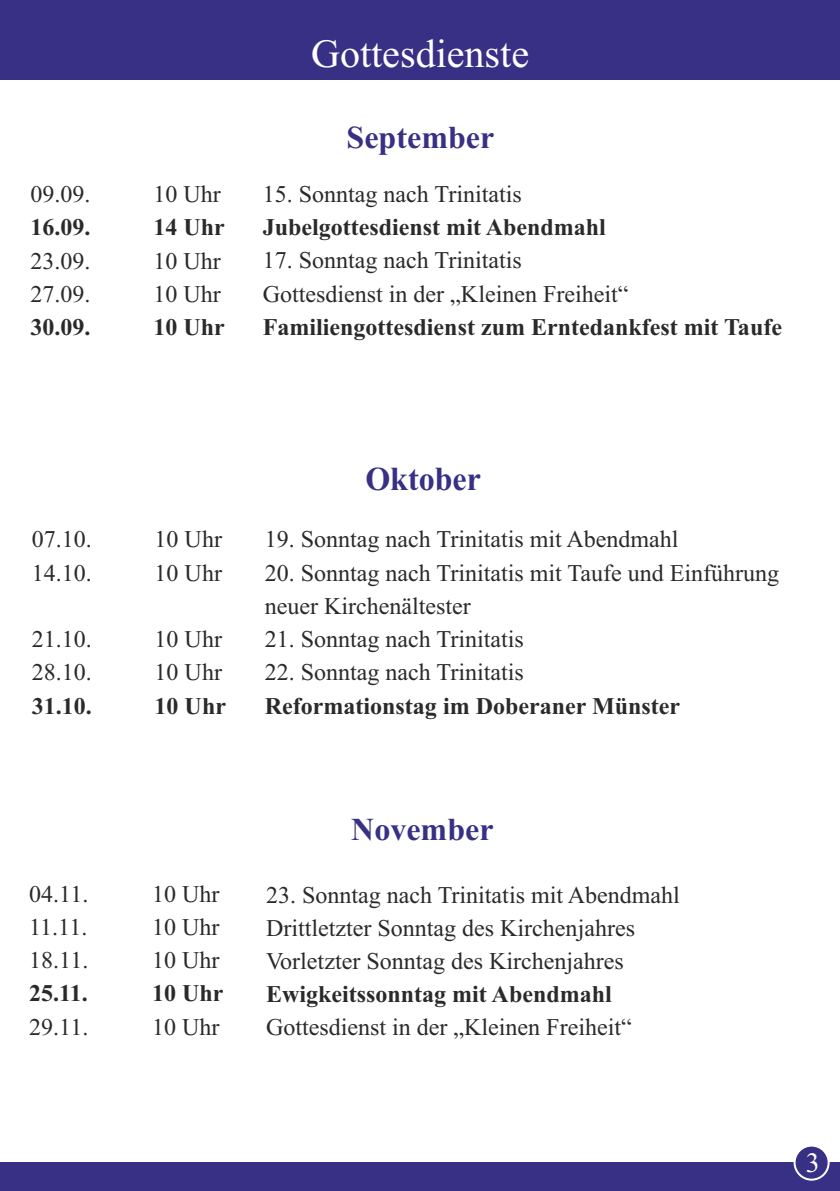
<style>
.page{position:relative;width:840px;height:1191px;background:#fff}
.page>*{position:absolute;margin:0;border:0;box-sizing:border-box;transform-origin:0 0}
.t1{font:40px "Times New Roman";color:#fff}
.t2{font:700 33.6px "Times New Roman";color:#383085;scale:.95 1}
.t3{font:700 32px "Times New Roman";color:#383085}
.t4{font:28px "Times New Roman";color:#fff}
.t5{font:24px/33.2px "Times New Roman";color:#2b2929}
.t6{font:700 24px "Times New Roman";color:#2b2929}
</style>
<div class="page">
<div style="left:0;top:0;width:839px;height:79px;background:#383085"></div>
<div style="left:0;top:1162px;width:839px;height:29px;background:#383085"></div>
<div style="left:793px;top:1144px;width:36px;height:36px;background:#383085;border:2px solid #fff;border-radius:50%"></div>
<p class="t5" style="left:31px;top:180px;width:62px">09.09.</p>
<p class="t5" style="left:153px;top:180px;width:69px">10 Uhr</p>
<p class="t6" style="left:31px;top:219px;width:61px">16.09.</p>
<p class="t6" style="left:153px;top:219px;width:73px">14 Uhr</p>
<p class="t5" style="left:31px;top:246px;width:61px">23.09.</p>
<p class="t5" style="left:153px;top:246px;width:69px">10 Uhr</p>
<p class="t5" style="left:31px;top:279px;width:61px">27.09.</p>
<p class="t5" style="left:153px;top:279px;width:69px">10 Uhr</p>
<p class="t6" style="left:31px;top:319px;width:61px">30.09.</p>
<p class="t6" style="left:153px;top:319px;width:73px">10 Uhr</p>
<h1 class="t1" style="left:311px;top:39px;width:219px">Gottesdienste</h1>
<h3 class="t3" style="left:346px;top:126px;width:149px">September</h3>
<p class="t5" style="left:262px;top:180px;width:260px">15. Sonntag nach Trinitatis</p>
<p class="t6" style="left:262px;top:219px;width:344px">Jubelgottesdienst mit Abendmahl</p>
<p class="t5" style="left:262px;top:246px;width:367px">17. Sonntag nach Trinitatis<br>Gottesdienst in der „Kleinen Freiheit“</p>
<p class="t6" style="left:262px;top:319px;width:520px">Familiengottesdienst zum Erntedankfest mit Taufe</p>
<p class="t5" style="left:32px;top:525px;width:61px">07.10.</p>
<p class="t5" style="left:154px;top:525px;width:69px">10 Uhr</p>
<p class="t5" style="left:32px;top:558px;width:61px">14.10.</p>
<p class="t5" style="left:154px;top:558px;width:69px">10 Uhr</p>
<p class="t5" style="left:32px;top:624px;width:61px">21.10.</p>
<p class="t5" style="left:154px;top:624px;width:69px">10 Uhr</p>
<p class="t5" style="left:32px;top:658px;width:61px">28.10.</p>
<p class="t5" style="left:154px;top:658px;width:69px">10 Uhr</p>
<p class="t6" style="left:32px;top:697px;width:61px">31.10.</p>
<p class="t6" style="left:154px;top:697px;width:73px">10 Uhr</p>
<h2 class="t2" style="left:365px;top:467px;width:123px">Oktober</h2>
<p class="t5" style="left:265px;top:525px;width:415px">19. Sonntag nach Trinitatis mit Abendmahl</p>
<p class="t5" style="left:265px;top:558px;width:515px">20. Sonntag nach Trinitatis mit Taufe und Einführung neuer Kirchenältester</p>
<p class="t5" style="left:265px;top:624px;width:260px">21. Sonntag nach Trinitatis</p>
<p class="t5" style="left:265px;top:658px;width:260px">22. Sonntag nach Trinitatis</p>
<p class="t6" style="left:265px;top:697px;width:416px">Reformationstag im Doberaner Münster</p>
<p class="t5" style="left:29px;top:879px;width:61px">04.11.</p>
<p class="t5" style="left:152px;top:879px;width:69px">10 Uhr</p>
<p class="t5" style="left:29px;top:912px;width:60px">11.11.</p>
<p class="t5" style="left:152px;top:912px;width:69px">10 Uhr</p>
<p class="t5" style="left:29px;top:945px;width:61px">18.11.</p>
<p class="t5" style="left:152px;top:945px;width:69px">10 Uhr</p>
<p class="t6" style="left:29px;top:985px;width:60px">25.11.</p>
<p class="t6" style="left:152px;top:985px;width:73px">10 Uhr</p>
<p class="t5" style="left:29px;top:1012px;width:61px">29.11.</p>
<p class="t5" style="left:152px;top:1012px;width:69px">10 Uhr</p>
<h3 class="t3" style="left:351px;top:818px;width:144px">November</h3>
<p class="t5" style="left:266px;top:880px;width:415px">23. Sonntag nach Trinitatis mit Abendmahl<br>Drittletzter Sonntag des Kirchenjahres<br>Vorletzter Sonntag des Kirchenjahres</p>
<p class="t6" style="left:266px;top:986px;width:347px">Ewigkeitssonntag mit Abendmahl</p>
<p class="t5" style="left:266px;top:1013px;width:367px">Gottesdienst in der „Kleinen Freiheit“</p>
<p class="t4" style="left:805px;top:1152px;width:15px">3</p>
</div>
